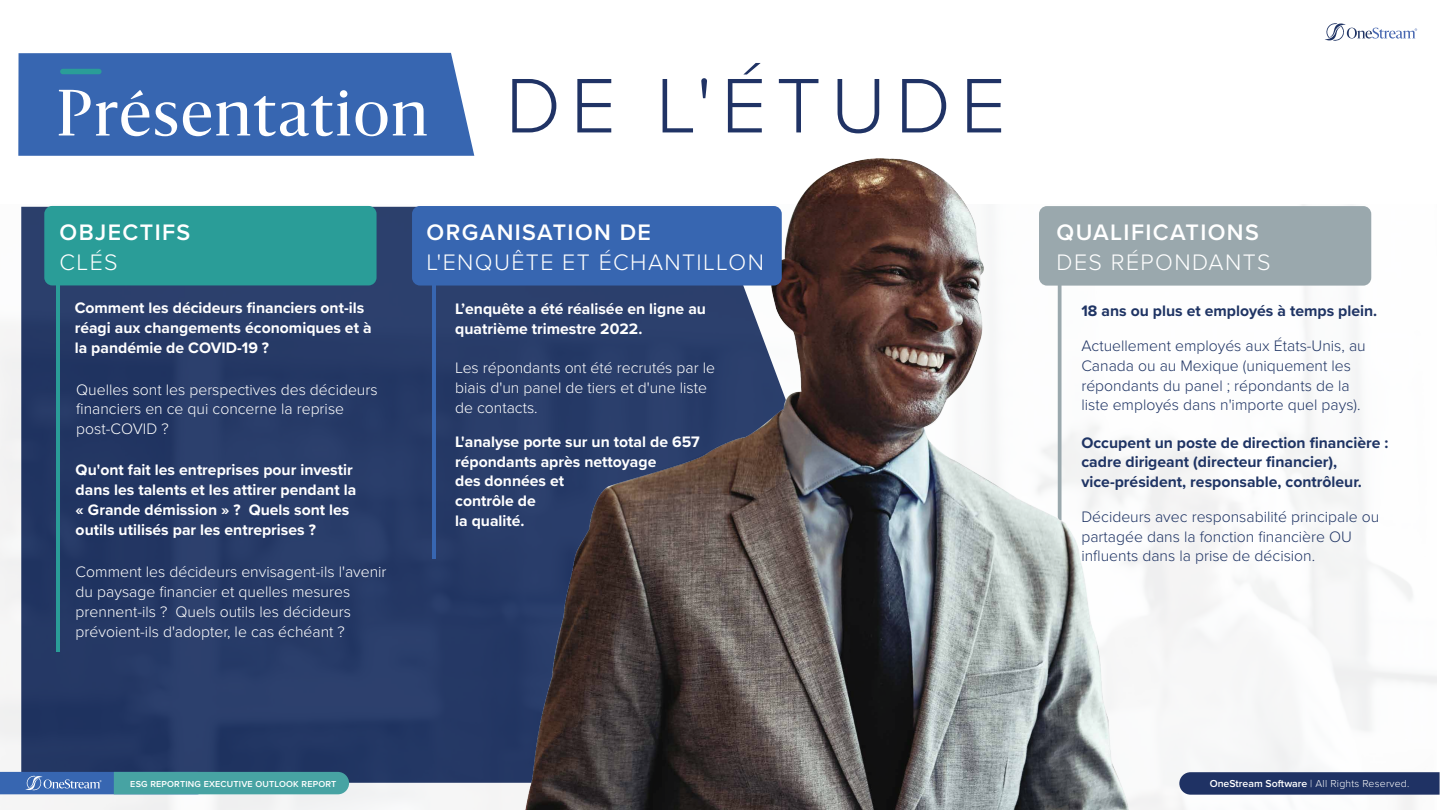
<style>
.page{position:relative;width:1440px;height:810px;background:#fff}
.page>*{position:absolute;margin:0;border:0;box-sizing:border-box;transform-origin:0 0}
.t1{font:60.9px "Sanomat";letter-spacing:.04em;color:#fff}
.t2{font:300 23.25px "Proxima Nova";letter-spacing:.06em;color:#fff}
.t3{font:600 23.25px "Proxima Nova";letter-spacing:.06em;color:#fff}
.t4{font:700 15.75px/19.8px "Proxima Nova";color:#fff}
.t5{font:300 15.75px/19.8px "Proxima Nova";color:#fff}
.t6{font:300 15.75px/19.8px "Proxima Nova";color:#1f3464}
.t7{font:700 15.75px/19.8px "Proxima Nova";color:#1f3464}
.t8{font:300 10.5px "Proxima Nova";letter-spacing:.02em;color:#fff}
.t9{font:600 9px "Proxima Nova";letter-spacing:.02em;color:#fff}
.s1{font-family:"Proxima Nova";font-weight:300;font-size:80.18px;color:#203365}
.s2{font-weight:600}
</style>
<div class="page">
<div style="left:18px;top:53px;width:456px;height:103px;background:#3766b1"></div>
<div style="left:60px;top:69px;width:42px;height:5px;background:#2a9d98;border-radius:3px"></div>
<img style="left:797px;top:158px;width:168px;height:46px">
<img style="left:0;top:204px;width:1437px;height:606px">
<hr style="left:56px;top:237px;width:4px;height:415px;background:#2a9d98">
<div style="left:44px;top:206px;width:333px;height:79px;background:#2a9d98;border-radius:8px"></div>
<div style="left:412px;top:206px;width:370px;height:80px;background:#3766b1;border-radius:8px"></div>
<svg style="left:1058px;top:286px;width:4px;height:234px"></svg>
<div style="left:1039px;top:206px;width:332px;height:80px;background:#9aa8ad;border-radius:8px"></div>
<svg style="left:1325px;top:23px;width:92px;height:18px"></svg>
<svg style="left:0;top:772px;width:349px;height:22px;background:#4793a9"></svg>
<svg style="left:1179px;top:772px;width:261px;height:23px;background:#263969"></svg>
<hr style="left:432px;top:220px;width:4px;height:339px;background:#3766b1">
<h1 class="t1" style="left:57px;top:69px;width:950px">Présentation <span class="s1">DE L'ÉTUDE</span></h1>
<h2 class="t3" style="left:60px;top:215px;width:132px">OBJECTIFS</h2>
<h2 class="t2" style="left:60px;top:245px;width:60px">CLÉS</h2>
<p class="t4" style="left:75px;top:298px;width:298px">Comment les décideurs financiers ont-ils réagi aux changements économiques et à la pandémie de COVID-19 ?</p>
<p class="t5" style="left:76px;top:379px;width:303px">Quelles sont les perspectives des décideurs financiers en ce qui concerne la reprise post-COVID ?</p>
<p class="t4" style="left:76px;top:460px;width:282px">Qu'ont fait les entreprises pour investir dans les talents et les attirer pendant la « Grande démission » ? Quels sont les outils utilisés par les entreprises ?</p>
<p class="t5" style="left:76px;top:561px;width:312px">Comment les décideurs envisagent-ils l'avenir du paysage financier et quelles mesures prennent-ils ? Quels outils les décideurs prévoient-ils d'adopter, le cas échéant ?</p>
<h2 class="t3" style="left:427px;top:215px;width:226px">ORGANISATION DE</h2>
<h2 class="t2" style="left:427px;top:245px;width:339px">L'ENQUÊTE ET ÉCHANTILLON</h2>
<p class="t4" style="left:455px;top:299px;width:252px">L’enquête a été réalisée en ligne au quatrième trimestre 2022.</p>
<p class="t5" style="left:455px;top:357px;width:262px">Les répondants ont été recrutés par le biais d'un panel de tiers et d'une liste de contacts.</p>
<p class="t4" style="left:455px;top:431px;width:246px">L'analyse porte sur un total de 657 répondants après nettoyage<br>des données et<br>contrôle de<br>la qualité.</p>
<h2 class="t3" style="left:1057px;top:215px;width:204px">QUALIFICATIONS</h2>
<h2 class="t2" style="left:1057px;top:245px;width:216px">DES RÉPONDANTS</h2>
<p class="t7" style="left:1081px;top:301px;width:297px">18 ans ou plus et employés à temps plein.</p>
<p class="t6" style="left:1081px;top:335px;width:286px">Actuellement employés aux États-Unis, au Canada ou au Mexique (uniquement les répondants du panel ; répondants de la liste employés dans n'importe quel pays).</p>
<p class="t7" style="left:1081px;top:432px;width:309px">Occupent un poste de direction financière : cadre dirigeant (directeur financier), vice-président, responsable, contrôleur.</p>
<p class="t6" style="left:1081px;top:506px;width:299px">Décideurs avec responsabilité principale ou partagée dans la fonction financière OU influents dans la prise de décision.</p>
<p class="t9" style="left:130px;top:777px;width:208px">ESG REPORTING EXECUTIVE OUTLOOK REPORT</p>
<p class="t8" style="left:1210px;top:775px;width:201px"><span class="s2">OneStream Software</span> | All Rights Reserved.</p>
</div>
